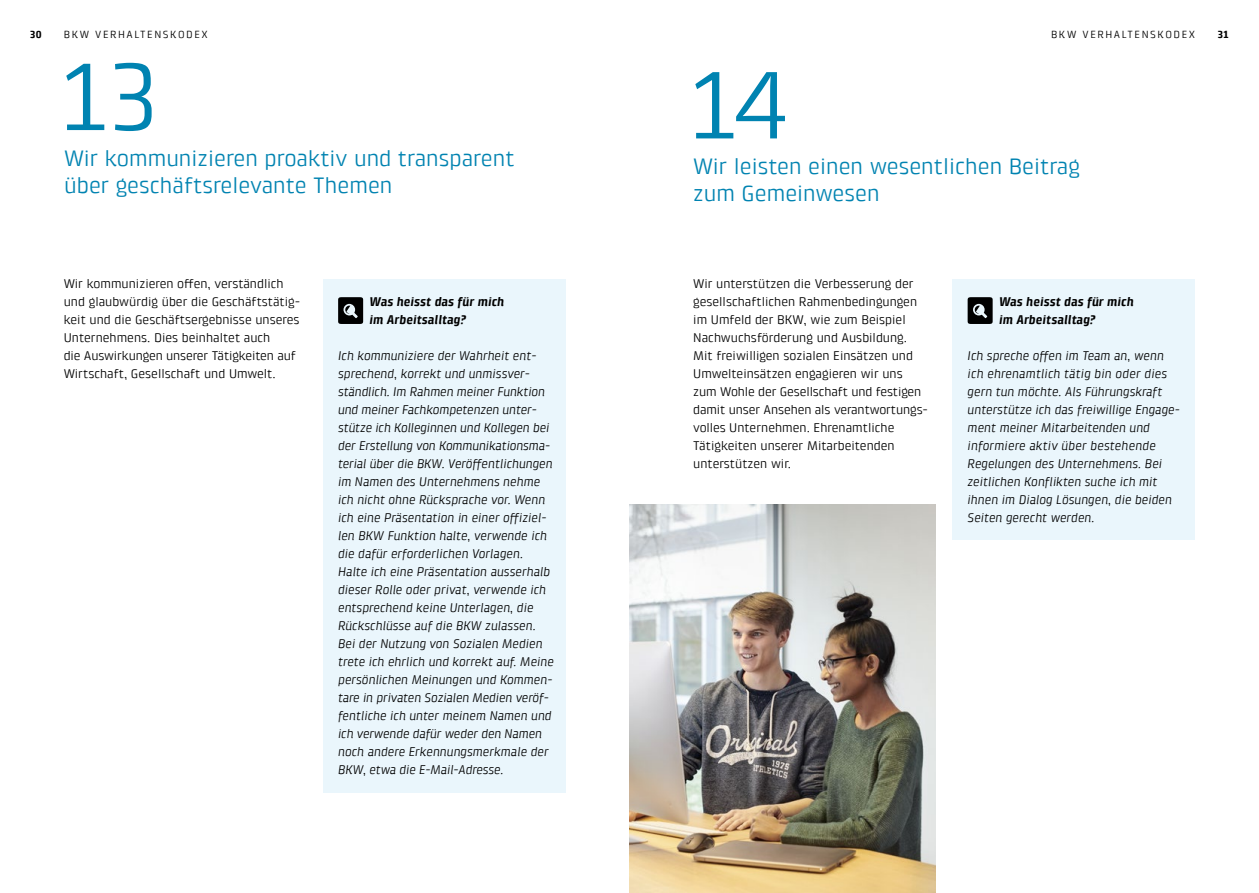
<style>
.page{position:relative;width:1259px;height:893px;background:#fff}
.page>*{position:absolute;margin:0;border:0;box-sizing:border-box;transform-origin:0 0}
.t1{font:97.5px "Klint Pro";color:#0083b1}
.t2{font:22.5px/27px "Klint Pro";color:#0083b1}
.t3{font:italic 12.75px/18px "Klint Pro";color:#000}
.t4{font:12.75px/18px "Klint Pro";color:#000}
.t5{font:italic 700 12.75px/18px "Klint Pro";color:#000}
.t6{font:10.5px "Klint Pro";letter-spacing:.15em;color:#000}
.t7{font:700 10.5px "Klint Pro";color:#000}
</style>
<div class="page">
<img style="left:629px;top:504px;width:306px;height:389px">
<div style="left:323px;top:279px;width:243px;height:513px;background:#eaf6fc"></div>
<svg style="left:338px;top:297px;width:25px;height:27px"></svg>
<div style="left:952px;top:279px;width:243px;height:261px;background:#eaf6fc"></div>
<svg style="left:967px;top:297px;width:25px;height:27px"></svg>
<p class="t7" style="left:30px;top:29px;width:13px">30</p>
<p class="t6" style="left:64px;top:29px;width:146px">BKW VERHALTENSKODEX</p>
<p class="t6" style="left:1051px;top:29px;width:146px">BKW VERHALTENSKODEX</p>
<p class="t7" style="left:1217px;top:29px;width:13px">31</p>
<h1 class="t1" style="left:59px;top:42px;width:102px">13</h1>
<h2 class="t2" style="left:64px;top:144px;width:452px">Wir kommunizieren proaktiv und transparent über geschäftsrelevante Themen</h2>
<h1 class="t1" style="left:688px;top:50px;width:100px">14</h1>
<h2 class="t2" style="left:693px;top:153px;width:388px">Wir leisten einen wesentlichen Beitrag zum Gemeinwesen</h2>
<p class="t4" style="left:64px;top:275px;width:238px">Wir kommunizieren offen, verständlich und glaubwürdig über die Geschäftstätig&shy;keit und die Geschäftsergebnisse unseres Unternehmens. Dies beinhaltet auch<br>die Auswirkungen unserer Tätigkeiten auf Wirtschaft, Gesellschaft und Umwelt.</p>
<p class="t5" style="left:369px;top:293px;width:136px">Was heisst das für mich im Arbeitsalltag?</p>
<p class="t3" style="left:338px;top:347px;width:217px">Ich kommuniziere der Wahrheit ent&shy;sprechend, korrekt und unmissver&shy;ständlich. Im Rahmen meiner Funktion und meiner Fachkompetenzen unter&shy;stütze ich Kolleginnen und Kollegen bei der Erstellung von Kommunikationsma&shy;terial über die BKW. Veröffentlichungen im Namen des Unternehmens nehme ich nicht ohne Rücksprache vor. Wenn ich eine Präsentation in einer offiziel&shy;len BKW Funktion halte, verwende ich die dafür erforderlichen Vorlagen.<br>Halte ich eine Präsentation ausserhalb dieser Rolle oder privat, verwende ich entsprechend keine Unterlagen, die Rückschlüsse auf die BKW zulassen.<br>Bei der Nutzung von Sozialen Medien trete ich ehrlich und korrekt auf. Meine persönlichen Meinungen und Kommen&shy;tare in privaten Sozialen Medien veröf&shy;fentliche ich unter meinem Namen und ich verwende dafür weder den Namen noch andere Erkennungsmerkmale der BKW, etwa die E-Mail-Adresse.</p>
<p class="t4" style="left:693px;top:275px;width:236px">Wir unterstützen die Verbesserung der gesellschaftlichen Rahmenbedingungen im Umfeld der BKW, wie zum Beispiel Nachwuchsförderung und Ausbildung.<br>Mit freiwilligen sozialen Einsätzen und Umwelteinsätzen engagieren wir uns zum Wohle der Gesellschaft und festigen damit unser Ansehen als verantwortungs&shy;volles Unternehmen. Ehrenamtliche Tätigkeiten unserer Mitarbeitenden unterstützen wir.</p>
<p class="t5" style="left:999px;top:293px;width:136px">Was heisst das für mich im Arbeitsalltag?</p>
<p class="t3" style="left:967px;top:347px;width:214px">Ich spreche offen im Team an, wenn ich ehrenamtlich tätig bin oder dies gern tun möchte. Als Führungskraft unterstütze ich das freiwillige Engage&shy;ment meiner Mitarbeitenden und informiere aktiv über bestehende Regelungen des Unternehmens. Bei zeitlichen Konflikten suche ich mit ihnen im Dialog Lösungen, die beiden Seiten gerecht werden.</p>
</div>
